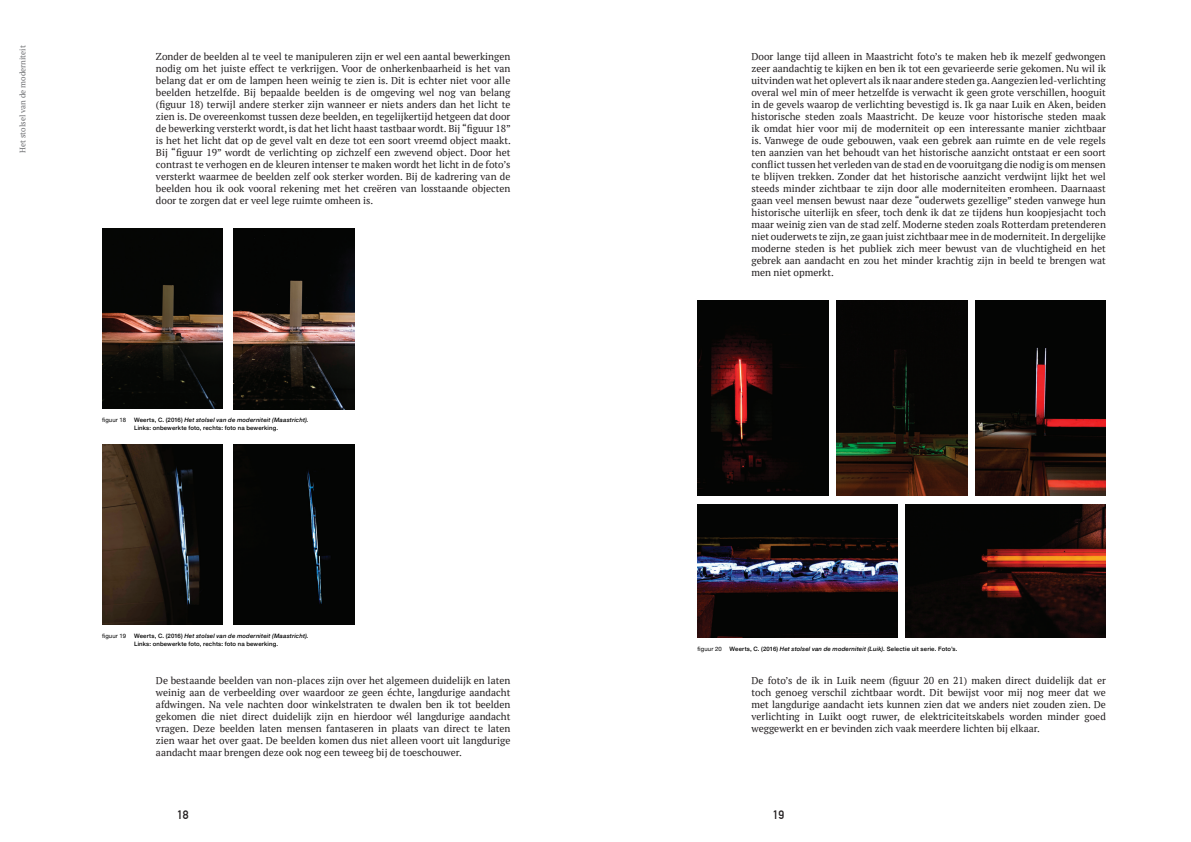
<style>
.page{position:relative;width:1191px;height:842px;background:#fff}
.page>*{position:absolute;margin:0;border:0;box-sizing:border-box;transform-origin:0 0}
.t1{font:700 12px "DIN Alternate";color:#231f20}
.t2{font:10px/12px "PT Serif";color:#231f20;text-align:justify}
.t3{font:8px "PT Serif";color:#6c6d70}
.Paragraph_Style_1{font:500 6px "Helvetica Neue";letter-spacing:.025em;color:#000}
.Paragraph_Style_1-2{font:italic 500 6px "Helvetica Neue";letter-spacing:.025em;color:#000}
.Paragraph_Style_1-3{font:6px "Helvetica Neue";letter-spacing:.025em;color:#000}
.s1{font-style:normal}
.s2{font-style:italic}
</style>
<div class="page">
<img style="left:836px;top:300px;width:131px;height:196px">
<img style="left:697px;top:300px;width:131px;height:196px">
<img style="left:975px;top:300px;width:131px;height:196px">
<img style="left:906px;top:504px;width:200px;height:133px">
<img style="left:697px;top:504px;width:200px;height:133px">
<img style="left:102px;top:444px;width:121px;height:181px">
<div style="left:234px;top:444px;width:120px;height:181px;background:#040504"></div>
<img style="left:234px;top:228px;width:120px;height:181px">
<img style="left:102px;top:228px;width:121px;height:181px">
<p class="t3" style="left:17px;top:153px;width:109px;rotate:-90deg">Het stolsel van de moderniteit</p>
<p class="t2" style="left:751px;top:50px;width:356px">Door lange tijd alleen in Maastricht foto’s te maken heb ik mezelf gedwongen zeer aandachtig te kijken en ben ik tot een gevarieerde serie gekomen. Nu wil ik uitvinden wat het oplevert als ik naar andere steden ga. Aangezien led-verlichting overal wel min of meer hetzelfde is verwacht ik geen grote verschillen, hooguit in de gevels waarop de verlichting bevestigd is. Ik ga naar Luik en Aken, beiden historische steden zoals Maastricht. De keuze voor historische steden maak ik omdat hier voor mij de moderniteit op een interessante manier zichtbaar is. Vanwege de oude gebouwen, vaak een gebrek aan ruimte en de vele regels ten aanzien van het behoudt van het historische aanzicht ontstaat er een soort conflict tussen het verleden van de stad en de vooruitgang die nodig is om mensen te blijven trekken. Zonder dat het historische aanzicht verdwijnt lijkt het wel steeds minder zichtbaar te zijn door alle moderniteiten eromheen. Daarnaast gaan veel mensen bewust naar deze “ouderwets gezellige” steden vanwege hun historische uiterlijk en sfeer, toch denk ik dat ze tijdens hun koopjesjacht toch maar weinig zien van de stad zelf. Moderne steden zoals Rotterdam pretenderen niet ouderwets te zijn, ze gaan juist zichtbaar mee in de moderniteit. In dergelijke moderne steden is het publiek zich meer bewust van de vluchtigheid en het gebrek aan aandacht en zou het minder krachtig zijn in beeld te brengen wat men niet opmerkt.</p>
<p class="t2" style="left:156px;top:50px;width:356px">Zonder de beelden al te veel te manipuleren zijn er wel een aantal bewerkingen nodig om het juiste effect te verkrijgen. Voor de onherkenbaarheid is het van belang dat er om de lampen heen weinig te zien is. Dit is echter niet voor alle beelden hetzelfde. Bij bepaalde beelden is de omgeving wel nog van belang (figuur 18) terwijl andere sterker zijn wanneer er niets anders dan het licht te zien is. De overeenkomst tussen deze beelden, en tegelijkertijd hetgeen dat door de bewerking versterkt wordt, is dat het licht haast tastbaar wordt. Bij “figuur 18” is het het licht dat op de gevel valt en deze tot een soort vreemd object maakt.<br>Bij “figuur 19” wordt de verlichting op zichzelf een zwevend object. Door het contrast te verhogen en de kleuren intenser te maken wordt het licht in de foto’s versterkt waarmee de beelden zelf ook sterker worden. Bij de kadrering van de beelden hou ik ook vooral rekening met het creëren van losstaande objecten door te zorgen dat er veel lege ruimte omheen is.</p>
<p class="Paragraph_Style_1-3" style="left:102px;top:416px;width:25px">figuur 18</p>
<p class="Paragraph_Style_1-2" style="left:134px;top:415px;width:176px"><span class="s1">Weerts, C. (2016)</span> Het stolsel van de moderniteit (Maastricht).</p>
<p class="Paragraph_Style_1" style="left:134px;top:423px;width:145px">Links: onbewerkte foto, rechts: foto na bewerking.</p>
<p class="Paragraph_Style_1-3" style="left:102px;top:632px;width:25px">figuur 19</p>
<p class="Paragraph_Style_1-2" style="left:134px;top:631px;width:176px"><span class="s1">Weerts, C. (2016)</span> Het stolsel van de moderniteit (Maastricht).</p>
<p class="Paragraph_Style_1" style="left:134px;top:639px;width:145px">Links: onbewerkte foto, rechts: foto na bewerking.</p>
<p class="t2" style="left:156px;top:674px;width:356px">De bestaande beelden van non-places zijn over het algemeen duidelijk en laten weinig aan de verbeelding over waardoor ze geen échte, langdurige aandacht afdwingen. Na vele nachten door winkelstraten te dwalen ben ik tot beelden gekomen die niet direct duidelijk zijn en hierdoor wél langdurige aandacht vragen. Deze beelden laten mensen fantaseren in plaats van direct te laten zien waar het over gaat. De beelden komen dus niet alleen voort uit langdurige aandacht maar brengen deze ook nog een teweeg bij de toeschouwer.</p>
<p class="Paragraph_Style_1-3" style="left:697px;top:644px;width:26px">figuur 20</p>
<p class="Paragraph_Style_1" style="left:729px;top:644px;width:229px">Weerts, C. (2016) <span class="s2">Het stolsel van de moderniteit (Luik).</span> Selectie uit serie. Foto’s.</p>
<p class="t2" style="left:751px;top:674px;width:356px">De foto’s de ik in Luik neem (figuur 20 en 21) maken direct duidelijk dat er toch genoeg verschil zichtbaar wordt. Dit bewijst voor mij nog meer dat we met langdurige aandacht iets kunnen zien dat we anders niet zouden zien. De verlichting in Luikt oogt ruwer, de elektriciteitskabels worden minder goed weggewerkt en er bevinden zich vaak meerdere lichten bij elkaar.</p>
<p class="t1" style="left:177px;top:805px;width:13px">18</p>
<p class="t1" style="left:772px;top:805px;width:13px">19</p>
</div>
